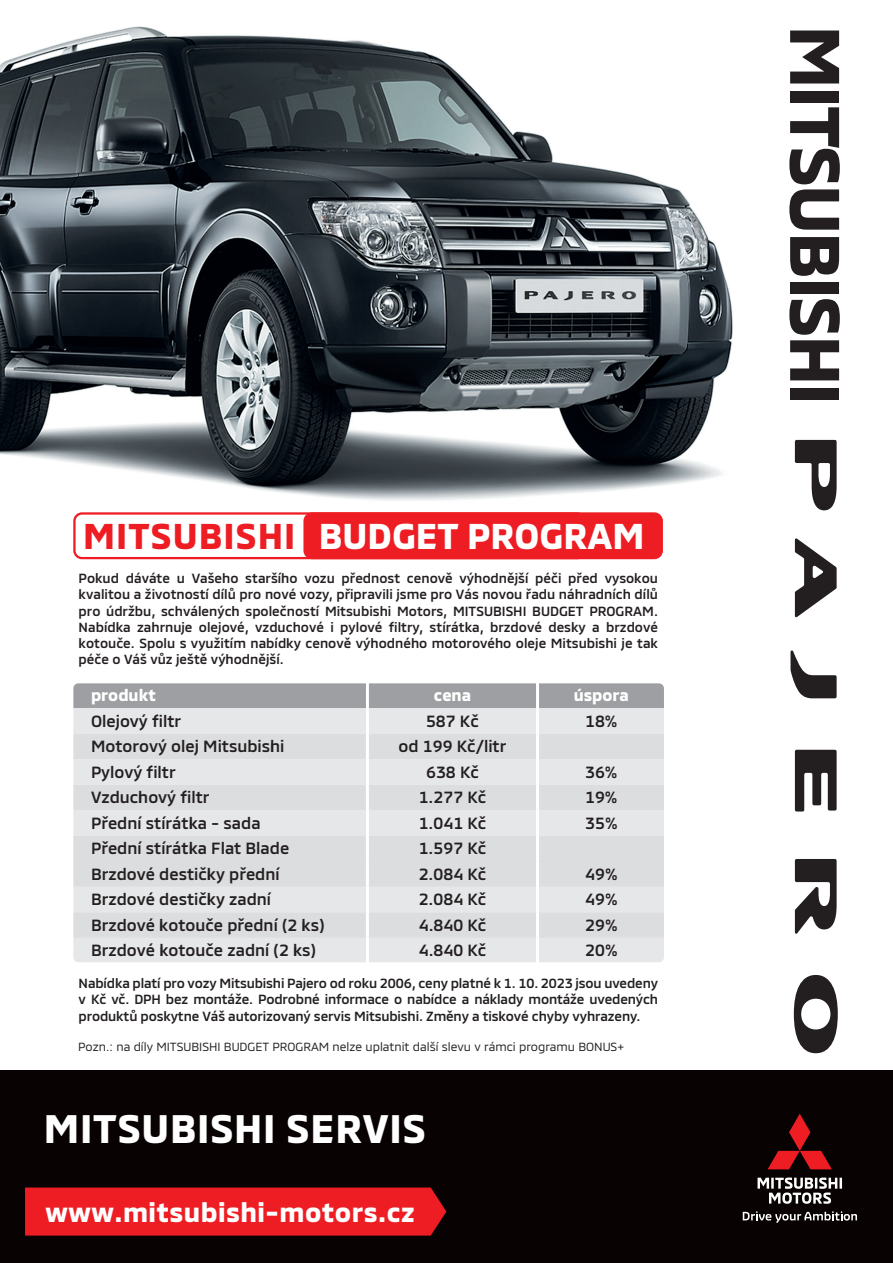
<style>
.page{position:relative;width:893px;height:1263px;background:#fff}
.page>*{position:absolute;margin:0;border:0;box-sizing:border-box;transform-origin:0 0}
.t1{font:700 72px "MMCOFFICE";letter-spacing:-.03em;color:#231f20}
.t2{font:700 40.5px "MMCOFFICE";letter-spacing:.02em;color:#fff}
.t3{font:700 36.45px "MMCOFFICE";color:#fff}
.t4{font:700 27px "MMCOFFICE";letter-spacing:.02em;color:#fff}
.t5{font:500 16.5px "MMCOFFICE";color:#231f20}
.t6{font:700 16.5px "MMCOFFICE";color:#fff}
.t7{font:500 13.5px/16.2px "MMCOFFICE";letter-spacing:-.005em;color:#231f20;text-align:justify}
.t8{font:12px "MMCOFFICE";color:#231f20}
.s1{color:#ee1d23}
</style>
<div class="page">
<img style="left:0;top:26px;width:733px;height:492px">
<svg style="left:795px;top:440px;width:41px;height:70px"></svg>
<svg style="left:794px;top:975px;width:44px;height:78px"></svg>
<svg style="left:795px;top:750px;width:41px;height:61px"></svg>
<svg style="left:795px;top:859px;width:41px;height:75px"></svg>
<svg style="left:795px;top:538px;width:41px;height:79px"></svg>
<svg style="left:790px;top:650px;width:46px;height:48px"></svg>
<div style="left:0;top:1070px;width:893px;height:193px;background:#080302"></div>
<div style="left:25px;top:1187px;width:421px;height:48px;background:#ee1d23"></div>
<svg style="left:757px;top:1177px;width:85px;height:27px"></svg>
<svg style="left:743px;top:1211px;width:114px;height:12px"></svg>
<svg style="left:768px;top:1114px;width:64px;height:55px"></svg>
<div style="left:74px;top:513px;width:511px;height:45px;background:#fff;border-radius:7px"></div>
<div style="left:73px;top:512px;width:513px;height:47px;border:2px solid #ee1d23;border-radius:7px"></div>
<div style="left:303px;top:512px;width:360px;height:47px;background:#ee1d23;border-radius:9px"></div>
<div style="left:75px;top:685px;width:587px;height:23px;background:#9d9fa2"></div>
<div style="left:75px;top:708px;width:587px;height:253px;background:#e6e7e9"></div>
<svg style="left:75px;top:734px;width:587px;height:204px;fill:#dcdddf"></svg>
<hr style="left:366px;top:683px;width:3px;height:25px;background:#fff">
<hr style="left:536px;top:683px;width:3px;height:25px;background:#fff">
<hr style="left:366px;top:708px;width:3px;height:26px;background:#fff">
<hr style="left:536px;top:708px;width:3px;height:26px;background:#fff">
<hr style="left:366px;top:734px;width:3px;height:25px;background:#fff">
<hr style="left:536px;top:734px;width:3px;height:25px;background:#fff">
<hr style="left:366px;top:759px;width:3px;height:26px;background:#fff">
<hr style="left:536px;top:759px;width:3px;height:26px;background:#fff">
<hr style="left:366px;top:785px;width:3px;height:25px;background:#fff">
<hr style="left:536px;top:785px;width:3px;height:25px;background:#fff">
<hr style="left:366px;top:810px;width:3px;height:26px;background:#fff">
<hr style="left:536px;top:810px;width:3px;height:26px;background:#fff">
<hr style="left:366px;top:836px;width:3px;height:25px;background:#fff">
<hr style="left:536px;top:836px;width:3px;height:25px;background:#fff">
<hr style="left:366px;top:861px;width:3px;height:26px;background:#fff">
<hr style="left:536px;top:861px;width:3px;height:26px;background:#fff">
<hr style="left:366px;top:887px;width:3px;height:25px;background:#fff">
<hr style="left:536px;top:887px;width:3px;height:25px;background:#fff">
<hr style="left:366px;top:912px;width:3px;height:26px;background:#fff">
<hr style="left:536px;top:912px;width:3px;height:26px;background:#fff">
<hr style="left:366px;top:938px;width:3px;height:25px;background:#fff">
<hr style="left:536px;top:938px;width:3px;height:25px;background:#fff">
<div style="left:66px;top:676px;width:605px;height:294px;border:8px solid #fff;border-radius:9px"></div>
<h3 class="t3" style="left:83px;top:507px;width:563px"><span class="s1">MITSUBISHI</span> BUDGET PROGRAM</h3>
<p class="t7" style="left:79px;top:569px;width:581px">Pokud dáváte u Vašeho staršího vozu přednost cenově výhodnější péči před vysokou kvalitou a životností dílů pro nové vozy, připravili jsme pro Vás novou řadu náhradních dílů pro údržbu, schválených společností Mitsubishi Motors, MITSUBISHI BUDGET PROGRAM.<br>Nabídka zahrnuje olejové, vzduchové i pylové filtry, stírátka, brzdové desky a brzdové kotouče. Spolu s využitím nabídky cenově výhodného motorového oleje Mitsubishi je tak péče o Váš vůz ještě výhodnější.</p>
<p class="t6" style="left:91px;top:682px;width:66px">produkt</p>
<p class="t6" style="left:434px;top:682px;width:39px">cena</p>
<p class="t6" style="left:574px;top:682px;width:57px">úspora</p>
<p class="t5" style="left:91px;top:708px;width:92px">Olejový filtr</p>
<p class="t5" style="left:426px;top:708px;width:54px">587 Kč</p>
<p class="t5" style="left:585px;top:708px;width:34px">18%</p>
<p class="t5" style="left:91px;top:733px;width:195px">Motorový olej Mitsubishi</p>
<p class="t5" style="left:399px;top:733px;width:109px">od 199 Kč/litr</p>
<p class="t5" style="left:91px;top:759px;width:86px">Pylový filtr</p>
<p class="t5" style="left:426px;top:759px;width:54px">638 Kč</p>
<p class="t5" style="left:585px;top:759px;width:34px">36%</p>
<p class="t5" style="left:91px;top:784px;width:120px">Vzduchový filtr</p>
<p class="t5" style="left:419px;top:784px;width:69px">1.277 Kč</p>
<p class="t5" style="left:585px;top:784px;width:34px">19%</p>
<p class="t5" style="left:91px;top:810px;width:171px">Přední stírátka - sada</p>
<p class="t5" style="left:419px;top:810px;width:69px">1.041 Kč</p>
<p class="t5" style="left:585px;top:810px;width:34px">35%</p>
<p class="t5" style="left:91px;top:835px;width:200px">Přední stírátka Flat Blade</p>
<p class="t5" style="left:419px;top:835px;width:69px">1.597 Kč</p>
<p class="t5" style="left:91px;top:861px;width:190px">Brzdové destičky přední</p>
<p class="t5" style="left:419px;top:861px;width:69px">2.084 Kč</p>
<p class="t5" style="left:585px;top:861px;width:34px">49%</p>
<p class="t5" style="left:91px;top:886px;width:182px">Brzdové destičky zadní</p>
<p class="t5" style="left:419px;top:886px;width:69px">2.084 Kč</p>
<p class="t5" style="left:585px;top:886px;width:34px">49%</p>
<p class="t5" style="left:91px;top:912px;width:235px">Brzdové kotouče přední (2 ks)</p>
<p class="t5" style="left:419px;top:912px;width:69px">4.840 Kč</p>
<p class="t5" style="left:585px;top:912px;width:34px">29%</p>
<p class="t5" style="left:91px;top:937px;width:226px">Brzdové kotouče zadní (2 ks)</p>
<p class="t5" style="left:419px;top:937px;width:69px">4.840 Kč</p>
<p class="t5" style="left:585px;top:937px;width:34px">20%</p>
<p class="t7" style="left:79px;top:974px;width:581px">Nabídka platí pro vozy Mitsubishi Pajero od roku 2006, ceny platné k 1. 10. 2023 jsou uvedeny v Kč vč. DPH bez montáže. Podrobné informace o nabídce a náklady montáže uvedených produktů poskytne Váš autorizovaný servis Mitsubishi. Změny a tiskové chyby vyhrazeny.</p>
<p class="t8" style="left:78px;top:1036px;width:547px">Pozn.: na díly MITSUBISHI BUDGET PROGRAM nelze uplatnit další slevu v rámci programu BONUS+</p>
<h2 class="t2" style="left:44px;top:1097px;width:383px">MITSUBISHI SERVIS</h2>
<h3 class="t4" style="left:45px;top:1191px;width:371px">www.mitsubishi-motors.cz</h3>
<h1 class="t1" style="left:872px;top:25px;width:381px;rotate:90deg">MITSUBISHI</h1>
</div>
